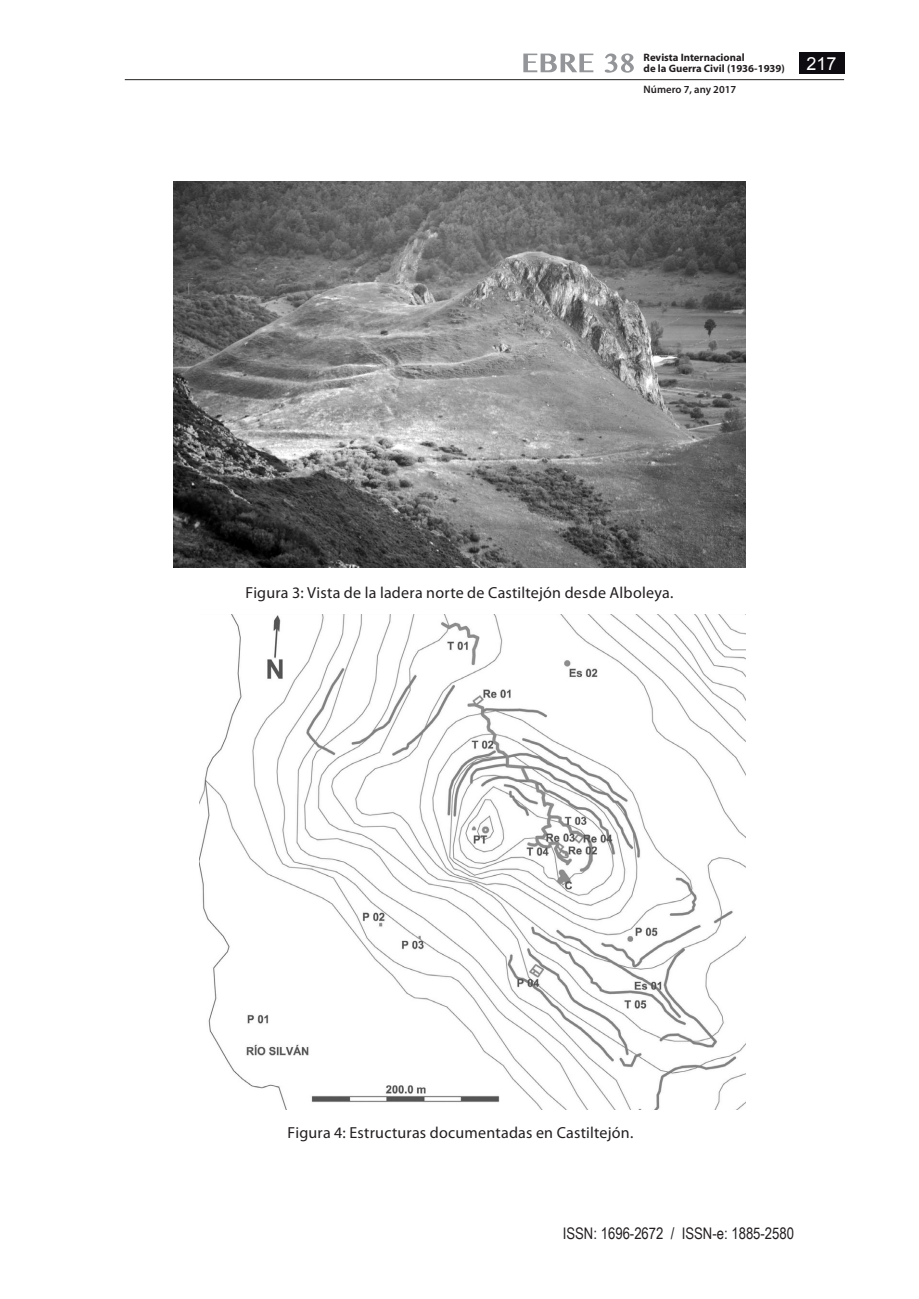
<style>
.page{position:relative;width:919px;height:1299px;background:#fff}
.page>*{position:absolute;margin:0;border:0;box-sizing:border-box;transform-origin:0 0}
.t1{font:18px "Arial";color:#fff}
.COS_DE_FIGURA_FOTOGR{font:16px "Myriad Pro";letter-spacing:.015em;color:#231f20}
.t2{font:16px "Arial Narrow";color:#231f20}
.t3{font:700 10.8px/10.8px "Myriad Pro";color:#231f20}
.t4{font:600 10.8px "Myriad Pro";color:#231f20}
</style>
<div class="page">
<div style="left:798px;top:52px;width:46px;height:22px;background:#0e0b11"></div>
<hr style="left:125px;top:79px;width:719px;height:1px;background:#231f20">
<svg style="left:523px;top:53px;width:110px;height:20px"></svg>
<img style="left:174px;top:181px;width:571px;height:386px">
<img style="left:199px;top:615px;width:546px;height:493px">
<p class="t3" style="left:643px;top:52px;width:143px">Revista Internacional<br>de la Guerra Civil (1936-1939)</p>
<p class="t4" style="left:643px;top:83px;width:94px">Número 7, any 2017</p>
<p class="t1" style="left:806px;top:52px;width:32px">217</p>
<p class="COS_DE_FIGURA_FOTOGR" style="left:245px;top:583px;width:429px">Figura 3: Vista de la ladera norte de Castiltejón desde Alboleya.</p>
<p class="COS_DE_FIGURA_FOTOGR" style="left:287px;top:1122px;width:347px">Figura 4: Estructuras documentadas en Castiltejón.</p>
<p class="t2" style="left:562px;top:1221px;width:233px">ISSN: 1696-2672 / ISSN-e: 1885-2580</p>
</div>
